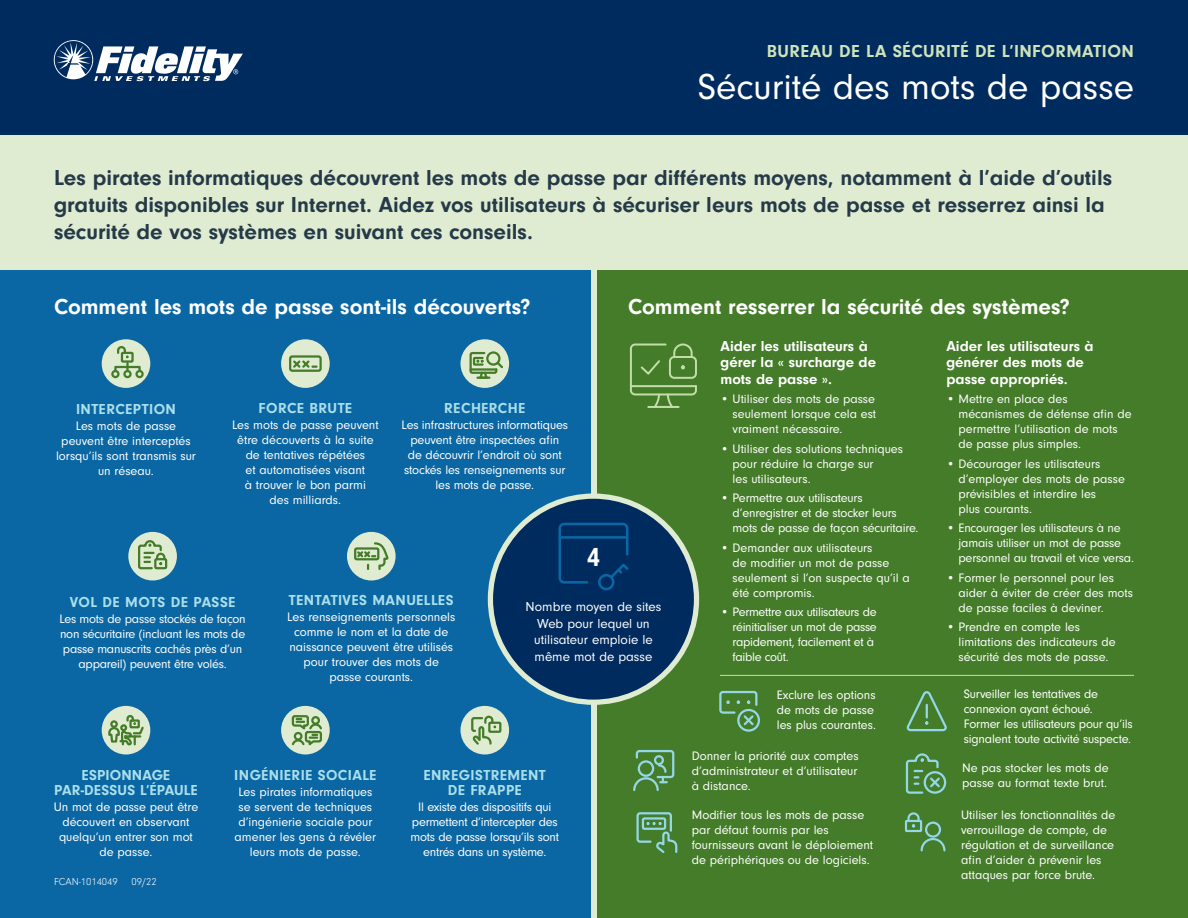
<style>
.page{position:relative;width:1188px;height:918px;background:#dfecd1}
.page>*{position:absolute;margin:0;border:0;box-sizing:border-box;transform-origin:0 0}
.t1{font:37.5px "Neuzeit Gro";color:#fff}
.t2{font:700 27px "Neuzeit Gro";color:#fff}
.t3{font:700 22.5px/27px "Neuzeit Gro";color:#253948}
.t4{font:700 22.5px "Neuzeit Gro";color:#fff}
.t5{font:700 18px "Neuzeit Gro";letter-spacing:.025em;color:#cee3b9}
.t6{font:700 15px/16.5px "Neuzeit Gro";color:#fff}
.t7{font:700 15px/15px "Neuzeit Gro";letter-spacing:.03em;color:#aadfec;text-align:center}
.t8{font:700 15px/15px "Neuzeit Gro";letter-spacing:.01em;color:#aadfec;text-align:center}
.t9{font:13.5px/16.5px "Neuzeit Gro";color:#fff;text-align:center}
.t10{font:12.75px/15px "Neuzeit Gro";letter-spacing:-.005em;color:#fff}
.t11{font:12.75px/15px "Neuzeit Gro";letter-spacing:-.025em;color:#fff}
.t12{font:300 10.5px "Neuzeit Gro";color:#fff}
</style>
<div class="page">
<div style="left:0;top:0;width:1188px;height:135px;background:#002b5f"></div>
<div style="left:0;top:270px;width:591px;height:648px;background:#0b67a3"></div>
<div style="left:597px;top:270px;width:591px;height:648px;background:#447c29"></div>
<svg style="left:54px;top:40px;width:189px;height:41px"></svg>
<div style="left:281px;top:339px;width:49px;height:49px;background:#dfecd1;border-radius:50%"></div>
<div style="left:289px;top:355px;width:33px;height:17px;border:2px solid #447c29;border-radius:2px"></div>
<svg style="left:291px;top:358px;width:26px;height:12px"></svg>
<div style="left:281px;top:706px;width:49px;height:48px;background:#dfecd1;border-radius:50%"></div>
<svg style="left:291px;top:714px;width:33px;height:33px"></svg>
<div style="left:461px;top:339px;width:48px;height:49px;background:#dfecd1;border-radius:50%"></div>
<svg style="left:469px;top:351px;width:36px;height:29px"></svg>
<div style="left:461px;top:706px;width:48px;height:48px;background:#dfecd1;border-radius:50%"></div>
<div style="left:488px;top:722px;width:13px;height:11px;border:2px solid #447c29"></div>
<svg style="left:471px;top:715px;width:26px;height:30px"></svg>
<div style="left:102px;top:339px;width:48px;height:49px;background:#dfecd1;border-radius:50%"></div>
<div style="left:111px;top:370px;width:9px;height:8px;border:2px solid #447c29;border-radius:50%"></div>
<div style="left:123px;top:370px;width:9px;height:8px;border:2px solid #447c29;border-radius:50%"></div>
<div style="left:135px;top:370px;width:9px;height:8px;border:2px solid #447c29;border-radius:50%"></div>
<div style="left:114px;top:366px;width:27px;height:6px;border:2px solid #447c29"></div>
<div style="left:121px;top:352px;width:13px;height:11px;border:2px solid #447c29"></div>
<svg style="left:116px;top:346px;width:14px;height:25px"></svg>
<div style="left:102px;top:706px;width:48px;height:48px;background:#dfecd1;border-radius:50%"></div>
<svg style="left:107px;top:714px;width:38px;height:33px"></svg>
<div style="left:128px;top:532px;width:49px;height:48px;background:#dfecd1;border-radius:50%"></div>
<svg style="left:138px;top:540px;width:29px;height:30px"></svg>
<div style="left:347px;top:532px;width:49px;height:48px;background:#dfecd1;border-radius:50%"></div>
<div style="left:354px;top:547px;width:25px;height:13px;border:2px solid #447c29;border-radius:2px"></div>
<svg style="left:355px;top:542px;width:34px;height:28px"></svg>
<div style="left:490px;top:496px;width:207px;height:206px;background:#002b5f;border-radius:50%"></div>
<div style="left:488px;top:494px;width:211px;height:211px;border:5px solid #dfecd1;border-radius:50%"></div>
<svg style="left:629px;top:343px;width:68px;height:65px"></svg>
<div style="left:598px;top:574px;width:17px;height:16px;border:3px solid #0b67a3;border-radius:50%"></div>
<svg style="left:558px;top:522px;width:71px;height:63px"></svg>
<hr style="left:560px;top:536px;width:67px;height:3px;background:#0b67a3">
<div style="left:737px;top:709px;width:23px;height:23px;border:2px solid #94d7e9;border-radius:50%"></div>
<svg style="left:719px;top:690px;width:40px;height:37px"></svg>
<svg style="left:906px;top:691px;width:41px;height:41px"></svg>
<svg style="left:633px;top:749px;width:42px;height:42px"></svg>
<div style="left:638px;top:760px;width:16px;height:17px;border:2px solid #94d7e9;border-radius:50%"></div>
<div style="left:924px;top:771px;width:22px;height:23px;border:2px solid #94d7e9;border-radius:50%"></div>
<svg style="left:905px;top:753px;width:37px;height:41px"></svg>
<svg style="left:636px;top:812px;width:42px;height:41px"></svg>
<div style="left:642px;top:817px;width:24px;height:13px;border:2px solid #94d7e9"></div>
<svg style="left:920px;top:838px;width:26px;height:14px"></svg>
<div style="left:925px;top:822px;width:16px;height:16px;border:2px solid #94d7e9;border-radius:50%"></div>
<div style="left:905px;top:820px;width:17px;height:12px;border:2px solid #94d7e9"></div>
<svg style="left:906px;top:812px;width:15px;height:17px"></svg>
<hr style="left:720px;top:675px;width:414px;height:1px;background:#c3dda9">
<h3 class="t5" style="left:767px;top:41px;width:369px">BUREAU DE LA SÉCURITÉ DE L’INFORMATION</h3>
<h1 class="t1" style="left:698px;top:66px;width:438px">Sécurité des mots de passe</h1>
<p class="t3" style="left:54px;top:164px;width:1060px">Les pirates informatiques découvrent les mots de passe par différents moyens, notamment à l’aide d’outils gratuits disponibles sur Internet. Aidez vos utilisateurs à sécuriser leurs mots de passe et resserrez ainsi la sécurité de vos systèmes en suivant ces conseils.</p>
<h3 class="t4" style="left:54px;top:294px;width:478px">Comment les mots de passe sont-ils découverts?</h3>
<h3 class="t4" style="left:628px;top:294px;width:443px">Comment resserrer la sécurité des systèmes?</h3>
<p class="t6" style="left:721px;top:337px;width:157px">Aider les utilisateurs à gérer la « surcharge de mots de passe ».</p>
<p class="t10" style="left:733px;top:392px;width:145px;text-align:justify;text-indent:-12px">• Utiliser des mots de passe seulement lorsque cela est vraiment nécessaire.</p>
<p class="t10" style="left:733px;top:441px;width:172px;text-indent:-12px">• Utiliser des solutions techniques pour réduire la charge sur<br>les utilisateurs.</p>
<p class="t10" style="left:733px;top:491px;width:187px;text-indent:-12px">• Permettre aux utilisateurs d’enregistrer et de stocker leurs mots de passe de façon sécuritaire.</p>
<p class="t10" style="left:733px;top:540px;width:179px;text-indent:-12px">• Demander aux utilisateurs<br>de modifier un mot de passe seulement si l’on suspecte qu’il a été compromis.</p>
<p class="t11" style="left:733px;top:605px;width:146px;text-indent:-12px">• Permettre aux utilisateurs de réinitialiser un mot de passe rapidement, facilement et à faible coût.</p>
<p class="t6" style="left:946px;top:337px;width:149px">Aider les utilisateurs à générer des mots de passe appropriés.</p>
<p class="t10" style="left:958px;top:392px;width:175px;text-indent:-12px">• Mettre en place des mécanismes de défense afin de permettre l’utilisation de mots de passe plus simples.</p>
<p class="t10" style="left:958px;top:456px;width:168px;text-indent:-12px">• Décourager les utilisateurs d’employer des mots de passe prévisibles et interdire les<br>plus courants.</p>
<p class="t10" style="left:958px;top:521px;width:177px;text-indent:-12px">• Encourager les utilisateurs à ne jamais utiliser un mot de passe personnel au travail et vice versa.</p>
<p class="t10" style="left:958px;top:570px;width:176px;text-indent:-12px">• Former le personnel pour les aider à éviter de créer des mots de passe faciles à deviner.</p>
<p class="t10" style="left:958px;top:620px;width:159px;text-indent:-12px">• Prendre en compte les limitations des indicateurs de sécurité des mots de passe.</p>
<p class="t7" style="left:259px;top:401px;width:95px">FORCE BRUTE</p>
<p class="t10" style="left:232px;top:418px;width:148px;text-align:center">Les mots de passe peuvent être découverts à la suite de tentatives répétées<br>et automatisées visant<br>à trouver le bon parmi<br>des milliards.</p>
<p class="t7" style="left:444px;top:401px;width:83px">RECHERCHE</p>
<p class="t10" style="left:402px;top:418px;width:168px;text-align:center">Les infrastructures informatiques peuvent être inspectées afin<br>de découvrir l’endroit où sont stockés les renseignements sur les mots de passe.</p>
<p class="t7" style="left:76px;top:402px;width:101px">INTERCEPTION</p>
<p class="t10" style="left:56px;top:419px;width:141px;text-align:center">Les mots de passe peuvent être interceptés lorsqu’ils sont transmis sur un réseau.</p>
<h2 class="t2" style="left:587px;top:542px;width:15px">4</h2>
<p class="t7" style="left:289px;top:593px;width:166px">TENTATIVES MANUELLES</p>
<p class="t10" style="left:287px;top:610px;width:170px;text-align:center">Les renseignements personnels comme le nom et la date de naissance peuvent être utilisés pour trouver des mots de passe courants.</p>
<p class="t7" style="left:70px;top:594px;width:167px">VOL DE MOTS DE PASSE</p>
<p class="t10" style="left:59px;top:612px;width:188px;text-align:center">Les mots de passe stockés de façon non sécuritaire (incluant les mots de passe manuscrits cachés près d’un appareil) peuvent être volés.</p>
<p class="t9" style="left:526px;top:599px;width:137px">Nombre moyen de sites<br>Web pour lequel un utilisateur emploie le même mot de passe</p>
<p class="t8" style="left:54px;top:768px;width:145px">ESPIONNAGE<br>PAR-DESSUS L’ÉPAULE</p>
<p class="t10" style="left:54px;top:800px;width:146px;text-align:center">Un mot de passe peut être découvert en observant quelqu’un entrer son mot de passe.</p>
<p class="t12" style="left:54px;top:876px;width:65px">FCAN-1014049</p>
<p class="t12" style="left:132px;top:876px;width:27px">09/22</p>
<p class="t7" style="left:234px;top:768px;width:144px">INGÉNIERIE SOCIALE</p>
<p class="t10" style="left:235px;top:785px;width:143px;text-align:center">Les pirates informatiques se servent de techniques d’ingénierie sociale pour amener les gens à révéler leurs mots de passe.</p>
<p class="t7" style="left:424px;top:768px;width:124px">ENREGISTREMENT<br>DE FRAPPE</p>
<p class="t10" style="left:411px;top:800px;width:150px;text-align:center">Il existe des dispositifs qui permettent d’intercepter des mots de passe lorsqu’ils sont entrés dans un système.</p>
<p class="t10" style="left:777px;top:688px;width:101px">Exclure les options de mots de passe les plus courantes.</p>
<p class="t10" style="left:964px;top:687px;width:170px">Surveiller les tentatives de connexion ayant échoué.<br>Former les utilisateurs pour qu’ils signalent toute activité suspecte.</p>
<p class="t10" style="left:692px;top:749px;width:168px;text-align:justify">Donner la priorité aux comptes d’administrateur et d’utilisateur à distance.</p>
<p class="t10" style="left:962px;top:760px;width:148px">Ne pas stocker les mots de passe au format texte brut.</p>
<p class="t10" style="left:692px;top:808px;width:183px">Modifier tous les mots de passe par défaut fournis par les fournisseurs avant le déploiement de périphériques ou de logiciels.</p>
<p class="t10" style="left:961px;top:808px;width:156px">Utiliser les fonctionnalités de verrouillage de compte, de régulation et de surveillance afin d’aider à prévenir les attaques par force brute.</p>
</div>
